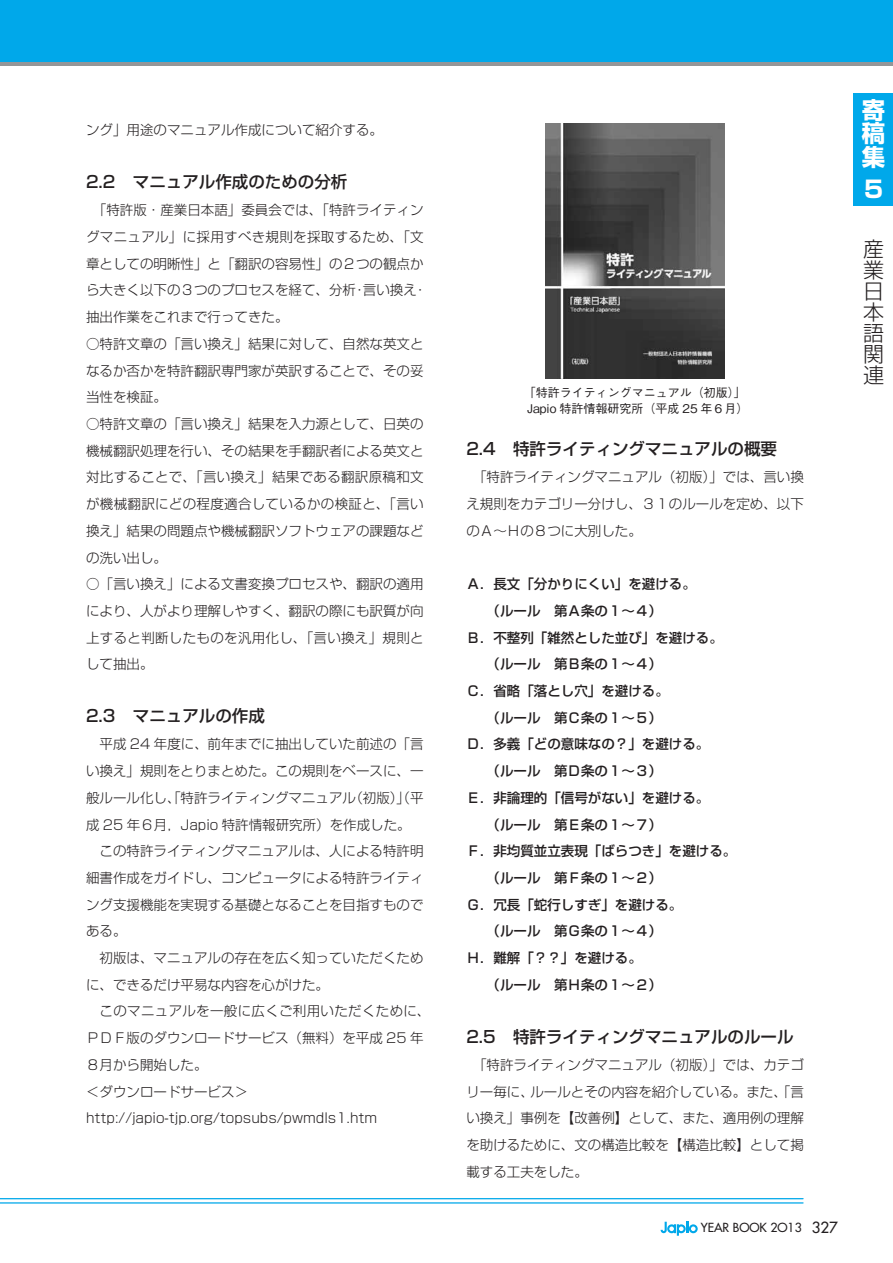
<style>
.page{position:relative;width:893px;height:1263px;background:#fff}
.page>*{position:absolute;margin:0;border:0;box-sizing:border-box;transform-origin:0 0}
.t1{font:700 23.4px/23.4px "Shin Go Pro";color:#fff;text-align:justify}
.t2{font:300 21px/21px "Shin Go Pro";color:#231f20;text-align:justify}
.t3{font:500 16.5px "Shin Go Pr 5";color:#231f20}
.t4{font:300 13.5px/26.7px "Shin Go Pr 5";color:#231f20;text-align:justify}
.t5{font:500 13.5px "Shin Go Pr 5";color:#231f20}
.t6{font:300 13.5px "Shin Go Pr 5";letter-spacing:.025em;color:#231f20}
.t7{font:500 12.15px "Futura Std";color:#231f20}
.t8{font:500 12px/15.8px "Gothic BBB Pro";color:#231f20}
.s1{font-size:15px}
</style>
<div class="page">
<div style="left:853px;top:93px;width:40px;height:112px;background:#00a8ea"></div>
<div style="left:0;top:0;width:893px;height:66px;background:#949698"></div>
<div style="left:0;top:0;width:893px;height:62px;background:#00a8ea"></div>
<svg style="left:661px;top:1222px;width:37px;height:14px"></svg>
<hr style="left:0;top:1198px;width:803px;height:1px;background:#00a8ea">
<hr style="left:0;top:1202px;width:803px;height:1px;background:#00a8ea">
<img style="left:545px;top:123px;width:180px;height:255px">
<p class="t4" style="left:86px;top:115px;width:298px">ング」用途のマニュアル作成について紹介する。</p>
<p class="t3" style="left:86px;top:168px;width:263px">2.2 マニュアル作成のための分析</p>
<p class="t4" style="left:86px;top:196px;width:342px;text-align:left;text-indent:7px">「特許版・産業日本語」委員会では、「特許ライティングマニュアル」に採用すべき規則を採取するため、「文章としての明晰性」と「翻訳の容易性」の２つの観点から大きく以下の３つのプロセスを経て、分析・言い換え・抽出作業をこれまで行ってきた。</p>
<p class="t4" style="left:86px;top:329px;width:339px">○特許文章の「言い換え」結果に対して、自然な英文となるか否かを特許翻訳専門家が英訳することで、その妥当性を検証。</p>
<p class="t4" style="left:86px;top:409px;width:339px">○特許文章の「言い換え」結果を入力源として、日英の機械翻訳処理を行い、その結果を手翻訳者による英文と対比することで、「言い換え」結果である翻訳原稿和文が機械翻訳にどの程度適合しているかの検証と、「言い換え」結果の問題点や機械翻訳ソフトウェアの課題などの洗い出し。</p>
<p class="t4" style="left:86px;top:569px;width:339px">○「言い換え」による文書変換プロセスや、翻訳の適用により、人がより理解しやすく、翻訳の際にも訳質が向上すると判断したものを汎用化し、「言い換え」規則として抽出。</p>
<p class="t3" style="left:86px;top:702px;width:180px">2.3 マニュアルの作成</p>
<p class="t4" style="left:100px;top:730px;width:325px">平成 24 年度に、前年までに抽出していた前述の「言</p>
<p class="t4" style="left:86px;top:756px;width:339px">い換え」規則をとりまとめた。この規則をベースに、一</p>
<p class="t4" style="left:86px;top:783px;width:339px">般ルール化し、「特許ライティングマニュアル（初版）」（平</p>
<p class="t4" style="left:86px;top:810px;width:326px">成 25 年６月，Japio 特許情報研究所）を作成した。</p>
<p class="t4" style="left:100px;top:836px;width:325px">この特許ライティングマニュアルは、人による特許明</p>
<p class="t4" style="left:86px;top:863px;width:339px">細書作成をガイドし、コンピュータによる特許ライティ</p>
<p class="t4" style="left:86px;top:890px;width:339px">ング支援機能を実現する基礎となることを目指すもので</p>
<p class="t4" style="left:86px;top:916px;width:42px">ある。</p>
<p class="t4" style="left:100px;top:943px;width:325px">初版は、マニュアルの存在を広く知っていただくため</p>
<p class="t4" style="left:86px;top:970px;width:244px">に、できるだけ平易な内容を心がけた。</p>
<p class="t6" style="left:100px;top:1000px;width:332px">このマニュアルを一般に広くご利用いただくために、</p>
<p class="t4" style="left:86px;top:1023px;width:339px">ＰＤＦ版のダウンロードサービス（無料）を平成 25 年</p>
<p class="t4" style="left:86px;top:1050px;width:123px">８月から開始した。</p>
<p class="t4" style="left:86px;top:1077px;width:163px">＜ダウンロードサービス＞</p>
<p class="t4" style="left:86px;top:1103px;width:293px">http://japio-tjp.org/topsubs/pwmdls1.htm</p>
<p class="t8" style="left:524px;top:383px;width:226px">「特許ライティングマニュアル（初版）」<br>Japio 特許情報研究所（平成 25 年６月）</p>
<p class="t3" style="left:466px;top:435px;width:312px">2.4 特許ライティングマニュアルの概要</p>
<p class="t4" style="left:466px;top:463px;width:339px;text-indent:7px">「特許ライティングマニュアル（初版）」では、言い換え規則をカテゴリー分けし、３１のルールを定め、以下のＡ～Ｈの８つに大別した。</p>
<p class="t5" style="left:466px;top:573px;width:231px">Ａ．長文「分かりにくい」を避ける。</p>
<p class="t5" style="left:487px;top:600px;width:177px">（ルール　第Ａ条の１～４）</p>
<p class="t5" style="left:466px;top:626px;width:258px">Ｂ．不整列「雑然とした並び」を避ける。</p>
<p class="t5" style="left:487px;top:653px;width:177px">（ルール　第Ｂ条の１～４）</p>
<p class="t5" style="left:466px;top:680px;width:204px">Ｃ．省略「落とし穴」を避ける。</p>
<p class="t5" style="left:487px;top:706px;width:177px">（ルール　第Ｃ条の１～５）</p>
<p class="t5" style="left:466px;top:733px;width:244px">Ｄ．多義「どの意味なの？」を避ける。</p>
<p class="t5" style="left:487px;top:760px;width:177px">（ルール　第Ｄ条の１～３）</p>
<p class="t5" style="left:466px;top:787px;width:244px">Ｅ．非論理的「信号がない」を避ける。</p>
<p class="t5" style="left:487px;top:813px;width:177px">（ルール　第Ｅ条の１～７）</p>
<p class="t5" style="left:466px;top:840px;width:271px">Ｆ．非均質並立表現「ばらつき」を避ける。</p>
<p class="t5" style="left:487px;top:867px;width:177px">（ルール　第Ｆ条の１～２）</p>
<p class="t5" style="left:466px;top:893px;width:217px">Ｇ．冗長「蛇行しすぎ」を避ける。</p>
<p class="t5" style="left:487px;top:920px;width:177px">（ルール　第Ｇ条の１～４）</p>
<p class="t5" style="left:466px;top:947px;width:177px">Ｈ．難解「？？」を避ける。</p>
<p class="t5" style="left:487px;top:973px;width:177px">（ルール　第Ｈ条の１～２）</p>
<p class="t3" style="left:466px;top:1023px;width:329px">2.5 特許ライティングマニュアルのルール</p>
<p class="t4" style="left:466px;top:1050px;width:339px;text-indent:7px">「特許ライティングマニュアル（初版）」では、カテゴリー毎に、ルールとその内容を紹介している。また、「言い換え」事例を【改善例】として、また、適用例の理解を助けるために、文の構造比較を【構造比較】として掲載する工夫をした。</p>
<p class="t7" style="left:701px;top:1220px;width:139px">YEAR BOOK 2O13 <span class="s1">327</span></p>
<h1 class="t1" style="left:862px;top:96px;width:25px">寄稿集</h1>
<h1 class="t1" style="left:864px;top:174px;width:21px">5</h1>
<h2 class="t2" style="left:863px;top:236px;width:22px">産業日本語関連</h2>
</div>
